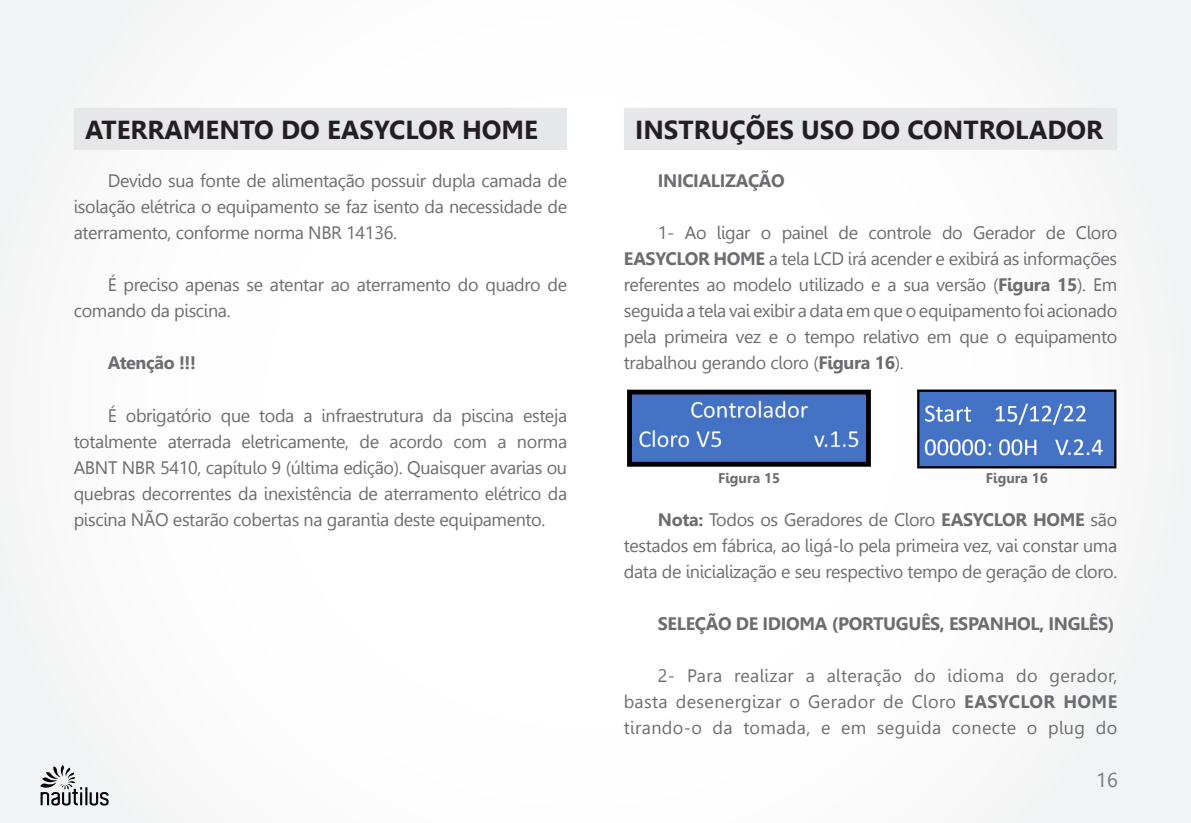
<style>
.page{position:relative;width:1191px;height:823px;background:#fff}
.page>*{position:absolute;margin:0;border:0;box-sizing:border-box;transform-origin:0 0}
.titulo{font:700 26px "Leelawadee";color:#231f20}
.t1{font:20px "Leelawadee";color:#76787b}
.texto{font:18px/26px "Leelawadee";letter-spacing:-.02em;color:#6c6d70;text-align:justify}
.texto-2{font:700 18px "Leelawadee";letter-spacing:-.02em;color:#6c6d70}
.texto-3{font:700 14px "Leelawadee";color:#6c6d70}
.s1{font-weight:700}
</style>
<div class="page">
<svg style="left:40px;top:764px;width:69px;height:41px"></svg>
<div style="left:74px;top:108px;width:493px;height:42px;background:#e6e7e9"></div>
<div style="left:624px;top:108px;width:493px;height:42px;background:#e6e7e9"></div>
<img style="left:627px;top:389px;width:244px;height:78px">
<img style="left:917px;top:389px;width:200px;height:80px">
<p class="titulo" style="left:85px;top:114px;width:454px">ATERRAMENTO DO EASYCLOR HOME</p>
<p class="texto" style="left:74px;top:168px;width:495px;text-indent:34px">Devido sua fonte de alimentação possuir dupla camada de isolação elétrica o equipamento se faz isento da necessidade de aterramento, conforme norma NBR 14136.</p>
<p class="texto" style="left:74px;top:272px;width:495px;text-indent:34px">É preciso apenas se atentar ao aterramento do quadro de comando da piscina.</p>
<p class="texto-2" style="left:108px;top:352px;width:90px">Atenção !!!</p>
<p class="texto" style="left:74px;top:402px;width:495px;text-indent:34px">É obrigatório que toda a infraestrutura da piscina esteja totalmente aterrada eletricamente, de acordo com a norma ABNT NBR 5410, capítulo 9 (última edição). Quaisquer avarias ou quebras decorrentes da inexistência de aterramento elétrico da piscina NÃO estarão cobertas na garantia deste equipamento.</p>
<p class="titulo" style="left:635px;top:114px;width:469px">INSTRUÇÕES USO DO CONTROLADOR</p>
<p class="texto-2" style="left:658px;top:170px;width:128px">INICIALIZAÇÃO</p>
<p class="texto" style="left:624px;top:220px;width:495px;text-indent:34px">1- Ao ligar o painel de controle do Gerador de Cloro <span class="s1">EASYCLOR HOME</span> a tela LCD irá acender e exibirá as informações referentes ao modelo utilizado e a sua versão (<span class="s1">Figura 15</span>). Em seguida a tela vai exibir a data em que o equipamento foi acionado pela primeira vez e o tempo relativo em que o equipamento trabalhou gerando cloro (<span class="s1">Figura 16</span>).</p>
<p class="texto-3" style="left:718px;top:469px;width:63px">Figura 15</p>
<p class="texto-3" style="left:986px;top:469px;width:63px">Figura 16</p>
<p class="texto" style="left:624px;top:506px;width:495px;text-indent:34px"><span class="s1">Nota:</span> Todos os Geradores de Cloro <span class="s1">EASYCLOR HOME</span> são testados em fábrica, ao ligá-lo pela primeira vez, vai constar uma data de inicialização e seu respectivo tempo de geração de cloro.</p>
<p class="texto-2" style="left:658px;top:612px;width:458px">SELEÇÃO DE IDIOMA (PORTUGUÊS, ESPANHOL, INGLÊS)</p>
<p class="texto" style="left:624px;top:662px;width:495px;text-indent:34px">2- Para realizar a alteração do idioma do gerador, basta desenergizar o Gerador de Cloro <span class="s1">EASYCLOR HOME </span>tirando-o da tomada, e em seguida conecte o plug do</p>
<p class="t1" style="left:1096px;top:767px;width:23px">16</p>
</div>
